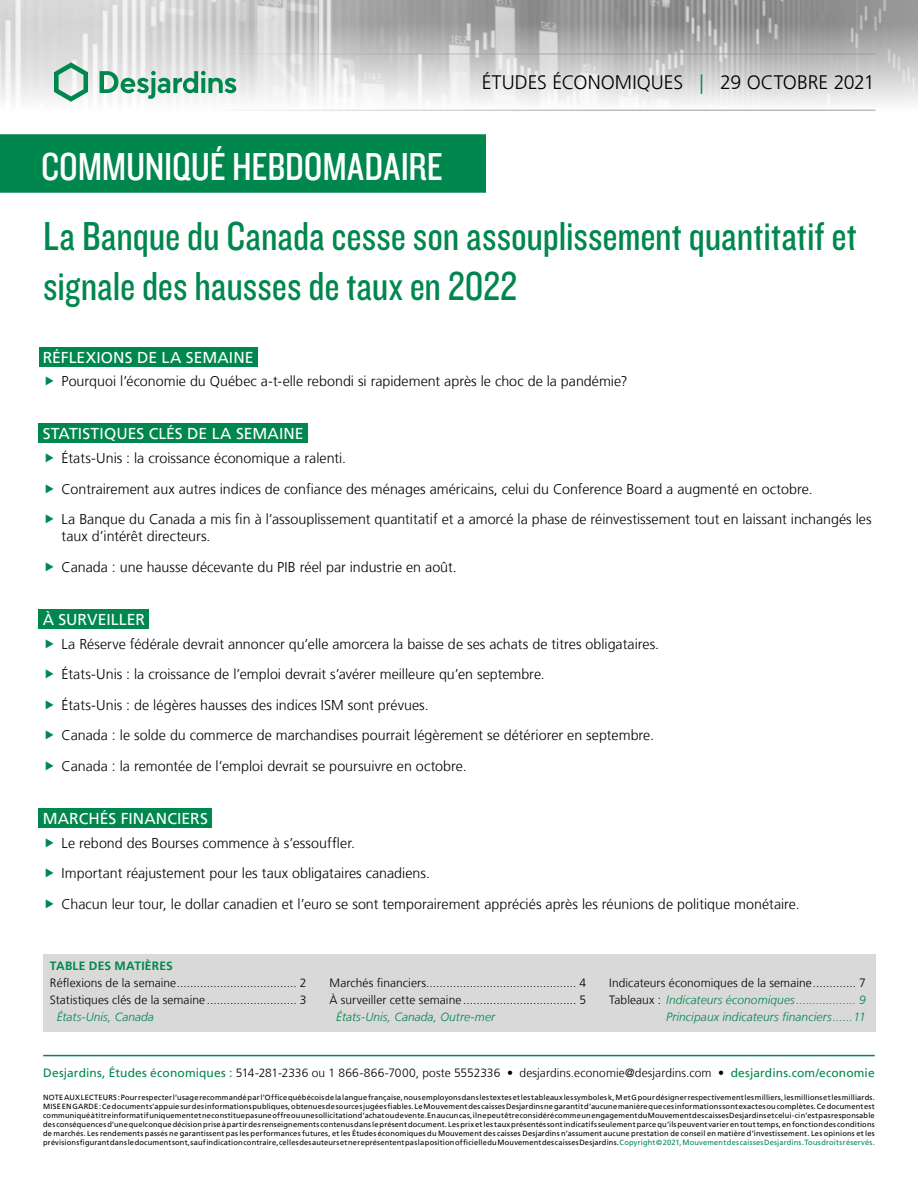
<style>
.page{position:relative;width:918px;height:1188px;background:#fff}
.page>*{position:absolute;margin:0;border:0;box-sizing:border-box;transform-origin:0 0}
.t1{font:42px/50.4px "Knockout 29 Junior Ltweight";color:#00874e}
.t2{font:40.5px "Knockout 29 Junior Ltweight";letter-spacing:-.005em;color:#fff}
.t3{font:300 19.5px "Frutiger LT";letter-spacing:-.005em;color:#000}
.t4{font:15.75px "Frutiger LT";letter-spacing:.005em;color:#fff}
.t5{font:300 14.25px/30.6px "Frutiger LT";color:#000}
.t6{font:300 12px/17.1px "Frutiger LT";letter-spacing:.005em;color:#000}
.t7{font:italic 300 12px/17.1px "Frutiger LT";letter-spacing:.01em;color:#00874e;text-align:right}
.t8{font:700 12px "Frutiger LT";letter-spacing:.02em;color:#00874e}
.t9{font:7.5px/9px "Frutiger LT";letter-spacing:.025em;color:#000;text-align:justify}
.s1{color:#00874e}
.s2{font-style:normal;color:#000}
.s3{font-weight:400;color:#00874e}
</style>
<div class="page">
<img style="left:0;top:0;width:918px;height:111px">
<hr style="left:43px;top:54px;width:832px;height:1px;background:#9d9d9c">
<hr style="left:43px;top:110px;width:832px;height:1px;background:#9d9d9c">
<svg style="left:54px;top:62px;width:34px;height:40px"></svg>
<svg style="left:100px;top:71px;width:136px;height:28px"></svg>
<div style="left:0;top:135px;width:485px;height:57px;background:#00874e"></div>
<div style="left:0;top:134px;width:486px;height:59px;border:2px solid #00874e"></div>
<hr style="left:43px;top:1055px;width:832px;height:1px;background:#00874e">
<div style="left:43px;top:954px;width:832px;height:77px;background:#d9d9d9"></div>
<div style="left:39px;top:347px;width:219px;height:20px;background:#00874e"></div>
<div style="left:39px;top:423px;width:269px;height:20px;background:#00874e"></div>
<div style="left:39px;top:609px;width:110px;height:20px;background:#00874e"></div>
<div style="left:39px;top:808px;width:173px;height:20px;background:#00874e"></div>
<h2 class="t2" style="left:41px;top:140px;width:403px">COMMUNIQUÉ HEBDOMADAIRE</h2>
<h3 class="t3" style="left:482px;top:72px;width:394px">ÉTUDES ÉCONOMIQUES <span class="s1">|</span> 29 OCTOBRE 2021</h3>
<h1 class="t1" style="left:43px;top:209px;width:815px">La Banque du Canada cesse son assouplissement quantitatif et signale des hausses de taux en 2022</h1>
<h3 class="t4" style="left:43px;top:348px;width:212px">RÉFLEXIONS DE LA SEMAINE</h3>
<h3 class="t5" style="left:62px;top:366px;width:567px">Pourquoi l’économie du Québec a-t-elle rebondi si rapidement après le choc de la pandémie?</h3>
<h3 class="t4" style="left:43px;top:424px;width:263px">STATISTIQUES CLÉS DE LA SEMAINE</h3>
<p class="t5" style="left:62px;top:443px;width:812px">États-Unis : la croissance économique a ralenti.<br>Contrairement aux autres indices de confiance des ménages américains, celui du Conference Board a augmenté en octobre.<br>La Banque du Canada a mis fin à l’assouplissement quantitatif et a amorcé la phase de réinvestissement tout en laissant inchangés les</p>
<h3 class="t5" style="left:62px;top:521px;width:397px">taux d’intérêt directeurs.<br>Canada : une hausse décevante du PIB réel par industrie en août.</h3>
<h3 class="t4" style="left:43px;top:610px;width:104px">À SURVEILLER</h3>
<p class="t5" style="left:62px;top:629px;width:599px">La Réserve fédérale devrait annoncer qu’elle amorcera la baisse de ses achats de titres obligataires.<br>États-Unis : la croissance de l’emploi devrait s’avérer meilleure qu’en septembre.<br>États-Unis : de légères hausses des indices ISM sont prévues.<br>Canada : le solde du commerce de marchandises pourrait légèrement se détériorer en septembre.<br>Canada : la remontée de l’emploi devrait se poursuivre en octobre.</p>
<h3 class="t4" style="left:43px;top:809px;width:167px">MARCHÉS FINANCIERS</h3>
<h3 class="t5" style="left:62px;top:828px;width:740px">Le rebond des Bourses commence à s’essouffler.<br>Important réajustement pour les taux obligataires canadiens.<br>Chacun leur tour, le dollar canadien et l’euro se sont temporairement appréciés après les réunions de politique monétaire.</h3>
<h3 class="t8" style="left:50px;top:959px;width:124px">TABLE DES MATIÈRES</h3>
<h3 class="t6" style="left:50px;top:974px;width:258px">Réflexions de la semaine.................................... 2<br>Statistiques clés de la semaine ........................... 3</h3>
<h3 class="t7" style="left:57px;top:1008px;width:99px">États-Unis, Canada</h3>
<h3 class="t6" style="left:330px;top:974px;width:258px">Marchés financiers............................................. 4<br>À surveiller cette semaine .................................. 5</h3>
<h3 class="t7" style="left:336px;top:1008px;width:160px">États‑Unis, Canada, Outre-mer</h3>
<h3 class="t7" style="left:609px;top:974px;width:258px"><span class="s2">Indicateurs économiques de la semaine............. 7<br>Tableaux :</span> Indicateurs économiques.................. 9<br>Principaux indicateurs financiers......11</h3>
<h3 class="t6" style="left:43px;top:1064px;width:833px"><span class="s3">Desjardins, Études économiques :</span> 514‑281‑2336 ou 1 866‑866‑7000, poste 5552336 • desjardins.economie@desjardins.com • <span class="s3">desjardins.com/economie</span></h3>
<p class="t9" style="left:43px;top:1093px;width:833px">NOTE AUX LECTEURS: Pour respecter l’usage recommandé par l’Office québécois de la langue française, nous employons dans les textes et les tableaux les symboles k, M et G pour désigner respectivement les milliers, les millions et les milliards.<br>MISE EN GARDE: Ce document s’appuie sur des informations publiques, obtenues de sources jugées fiables. Le Mouvement des caisses Desjardins ne garantit d’aucune manière que ces informations sont exactes ou complètes. Ce document est communiqué à titre informatif uniquement et ne constitue pas une offre ou une sollicitation d’achat ou de vente. En aucun cas, il ne peut être considéré comme un engagement du Mouvement des caisses Desjardins et celui-ci n’est pas responsable des conséquences d’une quelconque décision prise à partir des renseignements contenus dans le présent document. Les prix et les taux présentés sont indicatifs seulement parce qu’ils peuvent varier en tout temps, en fonction des conditions de marchés. Les rendements passés ne garantissent pas les performances futures, et les Études économiques du Mouvement des caisses Desjardins n’assument aucune prestation de conseil en matière d’investissement. Les opinions et les prévisions figurant dans le document sont, sauf indication contraire, celles des auteurs et ne représentent pas la position officielle du Mouvement des caisses Desjardins. <span class="s1">Copyright©2021, Mouvement des caisses Desjardins. Tous droits réservés.</span></p>
</div>
